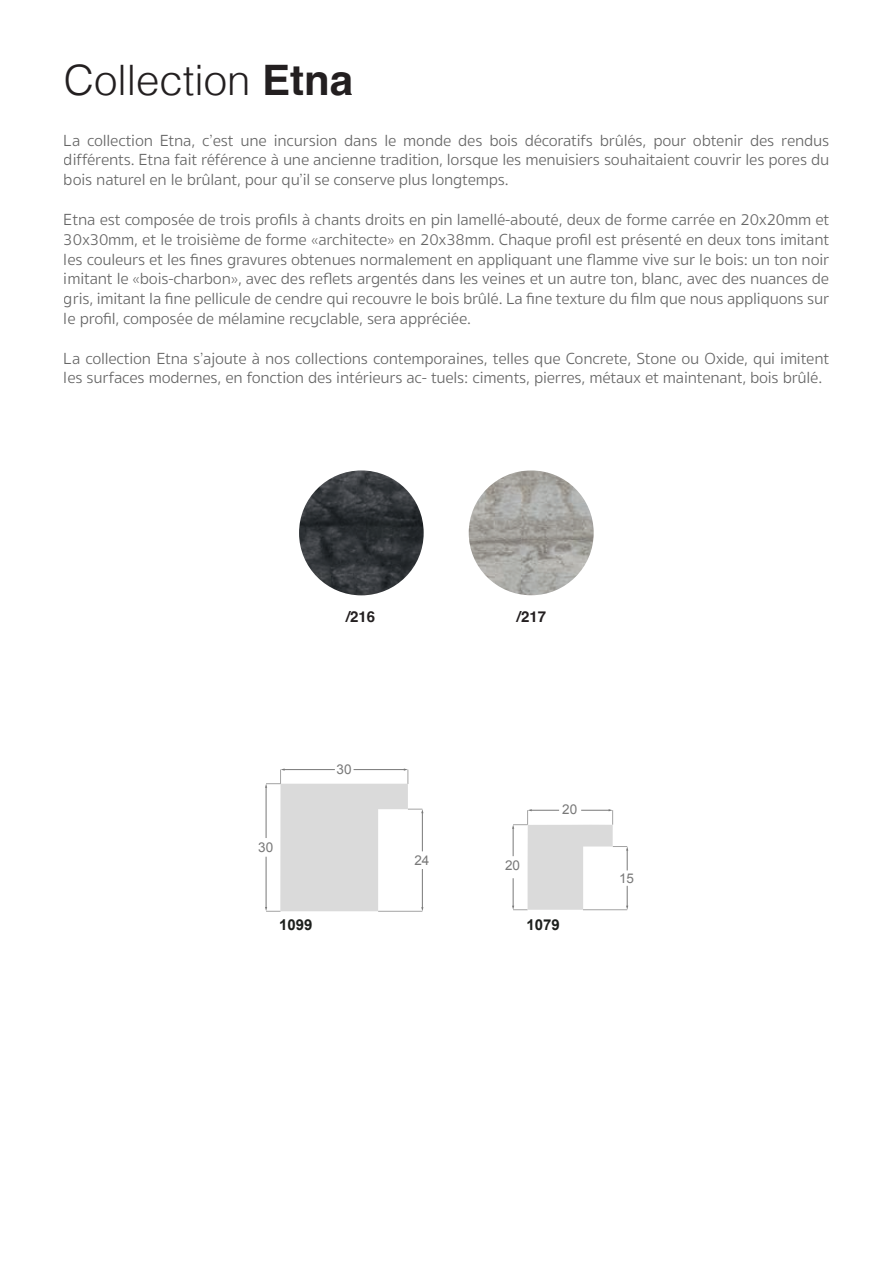
<style>
.page{position:relative;width:893px;height:1263px;background:#fff}
.page>*{position:absolute;margin:0;border:0;box-sizing:border-box;transform-origin:0 0}
.t1{font:300 42px "Helvetica";color:#231f20}
.t2{font:300 16.5px/19.8px "Sukhumvit Set";letter-spacing:-.01em;color:#000;text-align:justify}
.t3{font:700 15px "Helvetica";color:#231f20}
.t4{font:700 15px "Arial";color:#1c1f1c}
.t5{font:13.5px "Arial";color:#787878}
.t6{font:13.35px "Arial";color:#787878}
.s1{font-weight:700}
</style>
<div class="page">
<img style="left:299px;top:470px;width:125px;height:125px;border-radius:62px">
<img style="left:469px;top:470px;width:125px;height:125px">
<svg style="left:265px;top:768px;width:158px;height:144px"></svg>
<svg style="left:512px;top:809px;width:116px;height:101px"></svg>
<h1 class="t1" style="left:64px;top:45px;width:291px">Collection <span class="s1">Etna</span></h1>
<p class="t2" style="left:64px;top:131px;width:767px">La collection Etna, c’est une incursion dans le monde des bois décoratifs brûlés, pour obtenir des rendus différents. Etna fait référence à une ancienne tradition, lorsque les menuisiers souhaitaient couvrir les pores du bois naturel en le brûlant, pour qu’il se conserve plus longtemps.</p>
<p class="t2" style="left:64px;top:210px;width:767px">Etna est composée de trois profils à chants droits en pin lamellé-abouté, deux de forme carrée en 20x20mm et 30x30mm, et le troisième de forme «architecte» en 20x38mm. Chaque profil est présenté en deux tons imitant les couleurs et les fines gravures obtenues normalement en appliquant une flamme vive sur le bois: un ton noir imitant le «bois-charbon», avec des reflets argentés dans les veines et un autre ton, blanc, avec des nuances de gris, imitant la fine pellicule de cendre qui recouvre le bois brûlé. La fine texture du film que nous appliquons sur le profil, composée de mélamine recyclable, sera appréciée.</p>
<p class="t2" style="left:64px;top:349px;width:767px">La collection Etna s’ajoute à nos collections contemporaines, telles que Concrete, Stone ou Oxide, qui imitent les surfaces modernes, en fonction des intérieurs ac- tuels: ciments, pierres, métaux et maintenant, bois brûlé.</p>
<p class="t3" style="left:346px;top:608px;width:31px">/216</p>
<p class="t3" style="left:517px;top:608px;width:31px">/217</p>
<p class="t5" style="left:336px;top:761px;width:17px">30</p>
<p class="t5" style="left:258px;top:838px;width:17px">30</p>
<p class="t4" style="left:279px;top:914px;width:35px">1099</p>
<p class="t5" style="left:414px;top:851px;width:17px">24</p>
<p class="t5" style="left:505px;top:857px;width:17px">20</p>
<p class="t5" style="left:562px;top:800px;width:17px">20</p>
<p class="t4" style="left:526px;top:914px;width:35px">1079</p>
<p class="t6" style="left:619px;top:870px;width:17px">15</p>
</div>
